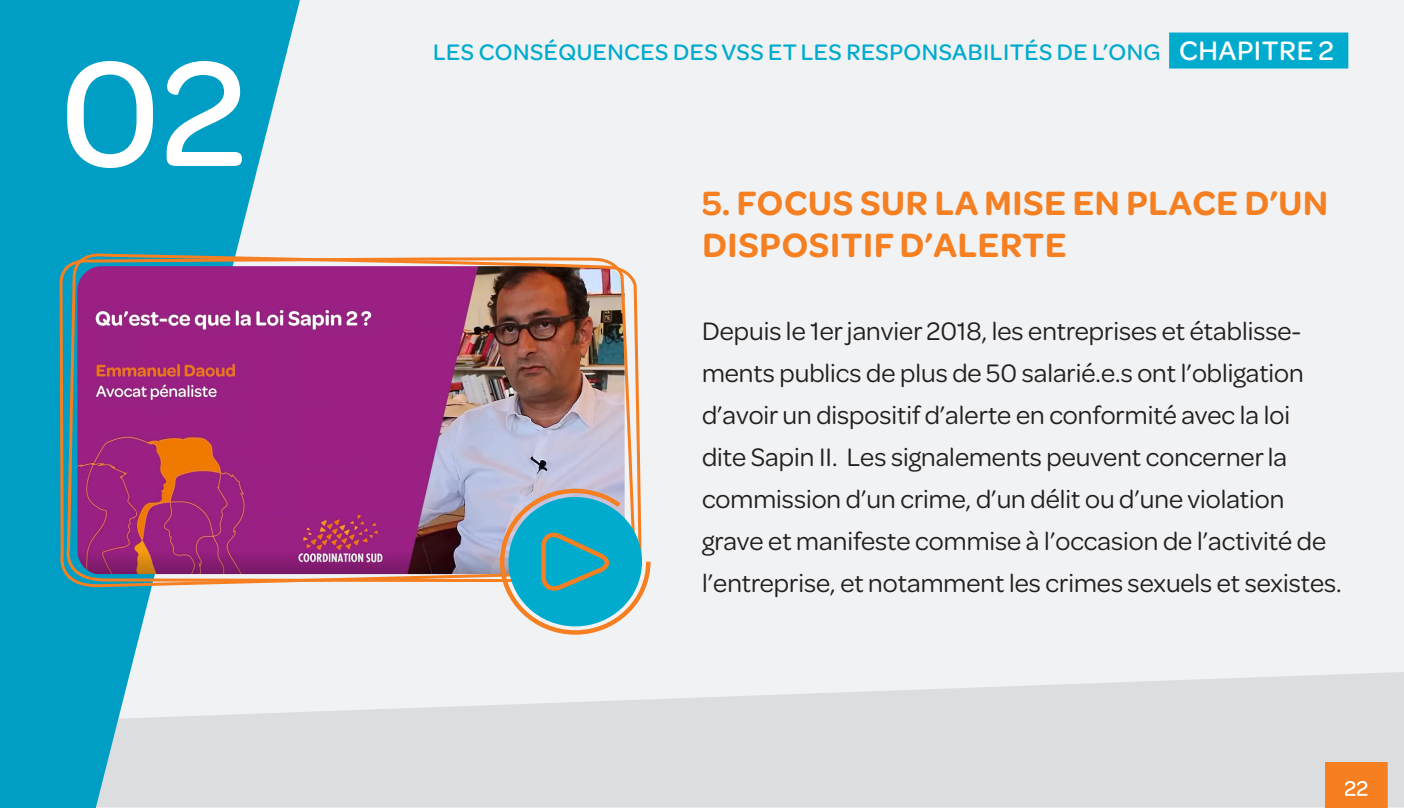
<style>
.page{position:relative;width:1404px;height:808px;background:#fff}
.page>*{position:absolute;margin:0;border:0;box-sizing:border-box;transform-origin:0 0}
.t1{font:500 159px "Omnes";color:#fff}
.TEXTE_COURANT_NOIR{font:600 36px/42px "Omnes";letter-spacing:.02em;color:#f57f21}
.TEXTE_COURANT_NOIR-2{font:27px/42px "Omnes";color:#231f20}
.t2{font:500 24px "Omnes";letter-spacing:.02em;color:#00abcd}
.t3{font:500 22.5px "Omnes";color:#fff}
.s1{font-size:28.5px;color:#fff}
</style>
<div class="page">
<div style="left:11px;top:1px;width:1392px;height:806px;background:#f0f2f3"></div>
<svg style="left:302px;top:672px;width:1101px;height:136px;fill:#dbddde"></svg>
<div style="left:1324px;top:762px;width:62px;height:46px;background:#f57f21"></div>
<svg style="left:0;top:0;width:302px;height:808px;fill:#009dc5"></svg>
<div style="left:1168px;top:33px;width:180px;height:36px;background:#00abcd"></div>
<svg style="left:61px;top:250px;width:580px;height:236px"></svg>
<img style="left:56px;top:254px;width:577px;height:335px">
<svg style="left:497px;top:486px;width:154px;height:149px"></svg>
<h1 class="t1" style="left:60px;top:5px;width:188px">02</h1>
<p class="t2" style="left:433px;top:35px;width:902px">LES CONSÉQUENCES DES VSS ET LES RESPONSABILITÉS DE L’ONG <span class="s1">CHAPITRE 2</span></p>
<p class="TEXTE_COURANT_NOIR" style="left:702px;top:180px;width:627px">5. FOCUS SUR LA MISE EN PLACE D’UN<br>DISPOSITIF D’ALERTE</p>
<p class="TEXTE_COURANT_NOIR-2" style="left:702px;top:309px;width:641px">Depuis le 1er janvier 2018, les entreprises et établisse&shy;ments publics de plus de 50 salarié.e.s ont l’obligation d’avoir un dispositif d’alerte en conformité avec la loi<br>dite Sapin II. Les signalements peuvent concerner la commission d’un crime, d’un délit ou d’une violation grave et manifeste commise à l’occasion de l’activité de l’entreprise, et notamment les crimes sexuels et sexistes.</p>
<p class="t3" style="left:1343px;top:773px;width:26px">22</p>
</div>
